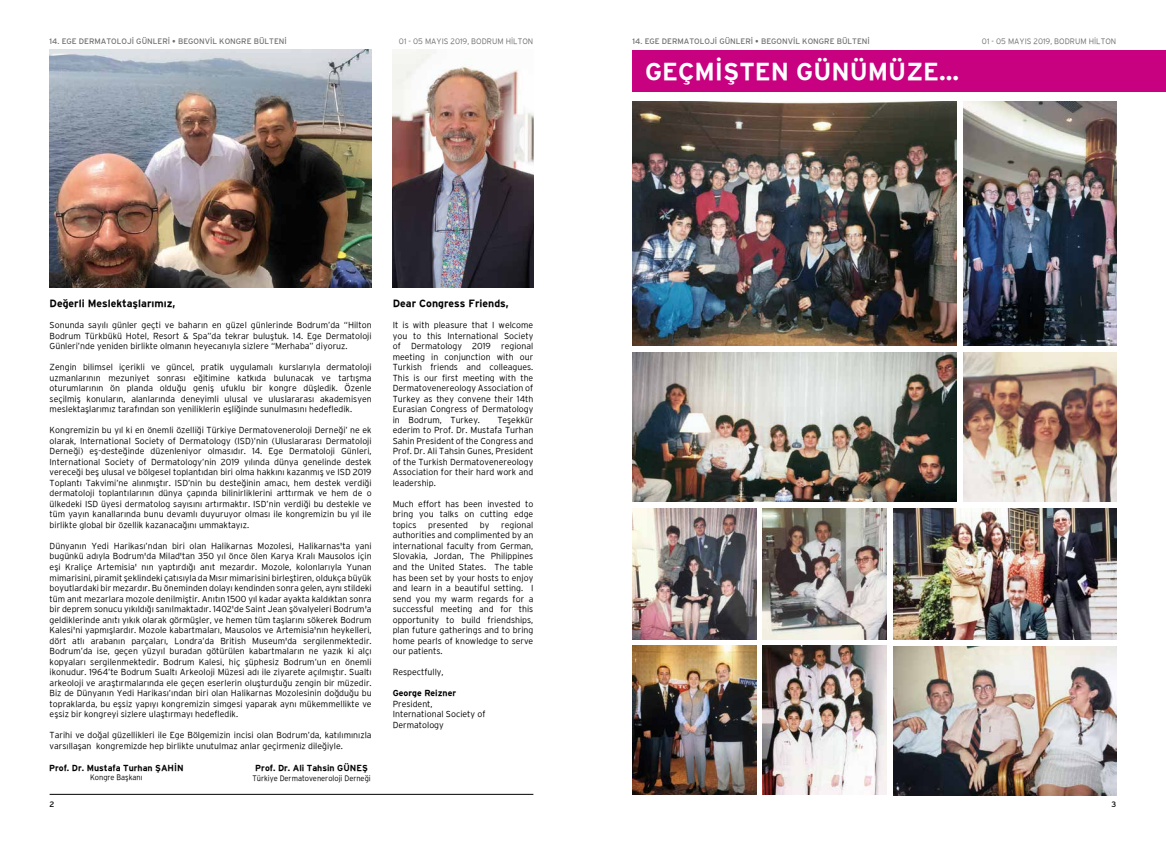
<style>
.page{position:relative;width:1166px;height:844px;background:#fff}
.page>*{position:absolute;margin:0;border:0;box-sizing:border-box;transform-origin:0 0}
.t1{font:700 24.5px "Interstate";color:#fff}
.t2{font:700 10.5px "Interstate";color:#000}
.t3{font:300 8.75px/10.5px "Interstate";color:#000;text-align:justify}
.t4{font:700 8.75px "Interstate";color:#000}
.t5{font:7.88px "Interstate";color:#706f6f}
.t6{font:300 7.88px "Interstate";color:#706f6f}
.t7{font:300 7.88px "Interstate";color:#000;scale:.95 1}
.t8{font:7.88px "Interstate";color:#000}
.s1{font-family:"Gotham Narrow";font-weight:900}
</style>
<div class="page">
<div style="left:632px;top:50px;width:534px;height:42px;background:#c7017f"></div>
<img style="left:963px;top:102px;width:153px;height:243px">
<img style="left:632px;top:102px;width:324px;height:243px">
<img style="left:763px;top:645px;width:124px;height:149px">
<img style="left:632px;top:645px;width:124px;height:149px">
<img style="left:632px;top:508px;width:124px;height:131px">
<img style="left:632px;top:352px;width:324px;height:149px">
<img style="left:963px;top:352px;width:153px;height:149px">
<img style="left:894px;top:508px;width:222px;height:131px">
<img style="left:763px;top:508px;width:124px;height:131px">
<img style="left:894px;top:646px;width:222px;height:148px">
<img style="left:50px;top:50px;width:322px;height:238px">
<img style="left:393px;top:50px;width:140px;height:238px">
<hr style="left:50px;top:793px;width:483px;height:1px;background:#000">
<p class="t5" style="left:50px;top:36px;width:239px">14. EGE DERMATOLOJİ GÜNLERİ <span class="s1">•</span> BEGONVİL KONGRE BÜLTENİ</p>
<p class="t6" style="left:399px;top:36px;width:136px">01 - 05 MAYIS 2019, BODRUM HİLTON</p>
<p class="t2" style="left:50px;top:297px;width:127px">Değerli Meslektaşlarımız,</p>
<p class="t3" style="left:50px;top:320px;width:324px">Sonunda sayılı günler geçti ve baharın en güzel günlerinde Bodrum’da “Hilton Bodrum Türkbükü Hotel, Resort &amp; Spa”da tekrar buluştuk. 14. Ege Dermatoloji Günleri’nde yeniden birlikte olmanın heyecanıyla sizlere “Merhaba” diyoruz.</p>
<p class="t3" style="left:50px;top:362px;width:324px">Zengin bilimsel içerikli ve güncel, pratik uygulamalı kurslarıyla dermatoloji uzmanlarının mezuniyet sonrası eğitimine katkıda bulunacak ve tartışma oturumlarının ön planda olduğu geniş ufuklu bir kongre düşledik. Özenle seçilmiş konuların, alanlarında deneyimli ulusal ve uluslararası akademisyen meslektaşlarımız tarafından son yeniliklerin eşliğinde sunulmasını hedefledik.</p>
<p class="t3" style="left:50px;top:425px;width:324px">Kongremizin bu yıl ki en önemli özelliği Türkiye Dermatoveneroloji Derneği’ ne ek olarak, International Society of Dermatology (ISD)’nin (Uluslararası Dermatoloji Derneği) eş-desteğinde düzenleniyor olmasıdır. 14. Ege Dermatoloji Günleri, International Society of Dermatology’nin 2019 yılında dünya genelinde destek vereceği beş ulusal ve bölgesel toplantıdan biri olma hakkını kazanmış ve ISD 2019<br>Toplantı Takvimi’ne alınmıştır. ISD’nin bu desteğinin amacı, hem destek verdiği dermatoloji toplantılarının dünya çapında bilinirliklerini arttırmak ve hem de o ülkedeki ISD üyesi dermatolog sayısını artırmaktır. ISD’nin verdiği bu destekle ve tüm yayın kanallarında bunu devamlı duyuruyor olması ile kongremizin bu yıl ile birlikte global bir özellik kazanacağını ummaktayız.</p>
<p class="t3" style="left:50px;top:540px;width:324px">Dünyanın Yedi Harikası’ndan biri olan Halikarnas Mozolesi, Halikarnas'ta yani bugünkü adıyla Bodrum'da Milad'tan 350 yıl önce ölen Karya Kralı Mausolos için eşi Kraliçe Artemisia' nın yaptırdığı anıt mezardır. Mozole, kolonlarıyla Yunan mimarisini, piramit şeklindeki çatısıyla da Mısır mimarisini birleştiren, oldukça büyük boyutlardaki bir mezardır. Bu öneminden dolayı kendinden sonra gelen, aynı stildeki tüm anıt mezarlara mozole denilmiştir. Anıtın 1500 yıl kadar ayakta kaldıktan sonra bir deprem sonucu yıkıldığı sanılmaktadır. 1402'de Saint Jean şövalyeleri Bodrum'a geldiklerinde anıtı yıkık olarak görmüşler, ve hemen tüm taşlarını sökerek Bodrum Kalesi'ni yapmışlardır. Mozole kabartmaları, Mausolos ve Artemisia'nın heykelleri, dört atlı arabanın parçaları, Londra’da British Museum'da sergilenmektedir.<br>Bodrum’da ise, geçen yüzyıl buradan götürülen kabartmaların ne yazık ki alçı kopyaları sergilenmektedir. Bodrum Kalesi, hiç şüphesiz Bodrum’un en önemli ikonudur. 1964’te Bodrum Sualtı Arkeoloji Müzesi adı ile ziyarete açılmıştır. Sualtı arkeoloji ve araştırmalarında ele geçen eserlerin oluşturduğu zengin bir müzedir.<br>Biz de Dünyanın Yedi Harikası’ından biri olan Halikarnas Mozolesinin doğduğu bu topraklarda, bu eşsiz yapıyı kongremizin simgesi yaparak aynı mükemmellikte ve eşsiz bir kongreyi sizlere ulaştırmayı hedefledik.</p>
<p class="t3" style="left:50px;top:729px;width:324px">Tarihi ve doğal güzellikleri ile Ege Bölgemizin incisi olan Bodrum’da, katılımınızla varsıllaşan kongremizde hep birlikte unutulmaz anlar geçirmeniz dileğiyle.</p>
<p class="t4" style="left:49px;top:762px;width:136px">Prof. Dr. Mustafa Turhan ŞAHİN</p>
<p class="t7" style="left:90px;top:773px;width:57px">Kongre Başkanı</p>
<p class="t8" style="left:50px;top:799px;width:6px">2</p>
<p class="t4" style="left:255px;top:762px;width:114px">Prof. Dr. Ali Tahsin GÜNEŞ</p>
<p class="t7" style="left:252px;top:773px;width:126px">Türkiye Dermatoveneroloji Derneği</p>
<p class="t2" style="left:393px;top:297px;width:118px">Dear Congress Friends,</p>
<p class="t3" style="left:393px;top:320px;width:142px">It is with pleasure that I welcome you to this International Society of Dermatology 2019 regional meeting in conjunction with our Turkish friends and colleagues.<br>This is our first meeting with the Dermatovenereology Association of Turkey as they convene their 14th Eurasian Congress of Dermatology in Bodrum, Turkey.</p>
<p class="t3" style="left:393px;top:414px;width:142px;text-indent:105px">Teşekkür ederim to Prof. Dr. Mustafa Turhan Sahin President of the Congress and Prof. Dr. Ali Tahsin Gunes, President of the Turkish Dermatovenereology Association for their hard work and leadership.</p>
<p class="t3" style="left:393px;top:498px;width:142px">Much effort has been invested to bring you talks on cutting edge topics</p>
<p class="t3" style="left:393px;top:519px;width:142px;text-indent:108px">regional authorities and complimented by an international faculty from German, Slovakia, Jordan, The Philippines and the United States. The table has been set by your hosts to enjoy and learn in a beautiful setting. I send you my warm regards for a successful meeting and for this opportunity to build friendships, plan future gatherings and to bring home pearls of knowledge to serve our patients.</p>
<p class="t3" style="left:393px;top:666px;width:52px">Respectfully,</p>
<p class="t4" style="left:393px;top:687px;width:65px">George Reizner</p>
<p class="t3" style="left:393px;top:698px;width:94px;text-align:left">President,<br>International Society of<br>Dermatology</p>
<p class="t3" style="left:428px;top:519px;width:41px">presented</p>
<p class="t3" style="left:480px;top:519px;width:11px">by</p>
<p class="t5" style="left:632px;top:36px;width:239px">14. EGE DERMATOLOJİ GÜNLERİ <span class="s1">•</span> BEGONVİL KONGRE BÜLTENİ</p>
<p class="t6" style="left:982px;top:36px;width:136px">01 - 05 MAYIS 2019, BODRUM HİLTON</p>
<h1 class="t1" style="left:645px;top:57px;width:316px">GEÇMİŞTEN GÜNÜMÜZE...</h1>
<p class="t8" style="left:1111px;top:799px;width:6px">3</p>
</div>
